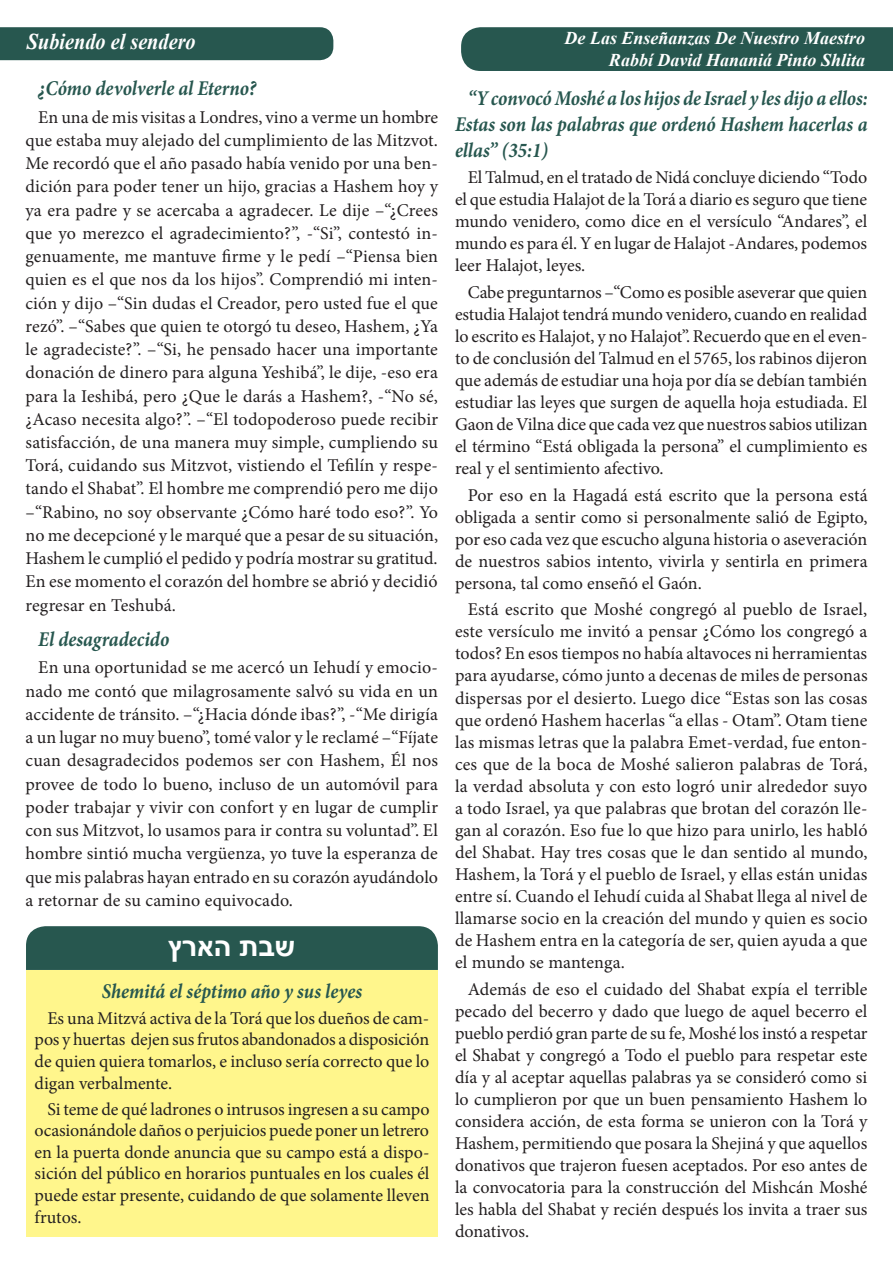
<style>
.page{position:relative;width:893px;height:1263px;background:#fff}
.page>*{position:absolute;margin:0;border:0;box-sizing:border-box;transform-origin:0 0}
.t1{font:700 28.5px "Arial";color:#fff}
.t2{font:italic 700 22.5px "Times New Roman";color:#fff;scale:.9 1}
.t3{font:italic 700 21px/25.7px "Minion Pro";color:#27574f;text-align:justify;scale:.9 1}
.t4{font:18px/22px "Minion Pro";color:#231f20;text-align:justify}
.t5{font:italic 700 18px/21.6px "Times New Roman";color:#fff;text-align:right}
</style>
<div class="page">
<div style="left:0;top:27px;width:333px;height:33px;background:#27574f"></div>
<div style="left:461px;top:27px;width:432px;height:44px;background:#27574f"></div>
<div style="left:26px;top:926px;width:412px;height:44px;background:#27574f"></div>
<div style="left:26px;top:970px;width:412px;height:266px;background:#fff68c"></div>
<p class="t2" style="left:27px;top:26px;width:189px">Subiendo el sendero</p>
<p class="t3" style="left:38px;top:75px;width:244px">¿Cómo devolverle al Eterno?</p>
<p class="t4" style="left:26px;top:105px;width:414px;line-height:23.2px;text-indent:13px">En una de mis visitas a Londres, vino a verme un hombre que estaba muy alejado del cumplimiento de las Mitzvot.<br>Me recordó que el año pasado había venido por una ben&shy;dición para poder tener un hijo, gracias a Hashem hoy y ya era padre y se acercaba a agradecer. Le dije –“¿Crees que yo merezco el agradecimiento?”, -“Si”, contestó in&shy;genuamente, me mantuve firme y le pedí –“Piensa bien quien es el que nos da los hijos”. Comprendió mi inten&shy;ción y dijo –“Sin dudas el Creador, pero usted fue el que rezó”. –“Sabes que quien te otorgó tu deseo, Hashem, ¿Ya le agradeciste?”. –“Si, he pensado hacer una importante donación de dinero para alguna Yeshibá”, le dije, -eso era para la Ieshibá, pero ¿Que le darás a Hashem?, -“No sé, ¿Acaso necesita algo?”. –“El todopoderoso puede recibir satisfacción, de una manera muy simple, cumpliendo su Torá, cuidando sus Mitzvot, vistiendo el Tefilín y respe&shy;tando el Shabat”. El hombre me comprendió pero me dijo –“Rabino, no soy observante ¿Cómo haré todo eso?”. Yo no me decepcioné y le marqué que a pesar de su situación, Hashem le cumplió el pedido y podría mostrar su gratitud.<br>En ese momento el corazón del hombre se abrió y decidió regresar en Teshubá.</p>
<p class="t3" style="left:38px;top:626px;width:147px">El desagradecido</p>
<p class="t4" style="left:26px;top:656px;width:414px;line-height:23.2px;text-indent:13px">En una oportunidad se me acercó un Iehudí y emocio&shy;nado me contó que milagrosamente salvó su vida en un accidente de tránsito. –“¿Hacia dónde ibas?”, -“Me dirigía a un lugar no muy bueno”, tomé valor y le reclamé –“Fíjate cuan desagradecidos podemos ser con Hashem, Él nos provee de todo lo bueno, incluso de un automóvil para poder trabajar y vivir con confort y en lugar de cumplir con sus Mitzvot, lo usamos para ir contra su voluntad”. El hombre sintió mucha vergüenza, yo tuve la esperanza de que mis palabras hayan entrado en su corazón ayudándolo a retornar de su camino equivocado.</p>
<h1 class="t1" style="left:168px;top:927px;width:129px">הארץ ת שב</h1>
<p class="t3" style="left:102px;top:978px;width:291px">Shemitá el séptimo año y sus leyes</p>
<p class="t4" style="left:35px;top:1007px;width:396px;line-height:21.6px;text-indent:13px">Es una Mitzvá activa de la Torá que los dueños de cam&shy;pos y huertas dejen sus frutos abandonados a disposición de quien quiera tomarlos, e incluso sería correcto que lo digan verbalmente.</p>
<p class="t4" style="left:35px;top:1098px;width:396px;line-height:21.6px;text-indent:13px">Si teme de qué ladrones o intrusos ingresen a su campo ocasionándole daños o perjuicios puede poner un letrero en la puerta donde anuncia que su campo está a dispo&shy;sición del público en horarios puntuales en los cuales él puede estar presente, cuidando de que solamente lleven frutos.</p>
<p class="t5" style="left:564px;top:27px;width:302px">De Las Enseñanzas De Nuestro Maestro<br>Rabbí David Hananiá Pinto Shlita</p>
<p class="t3" style="left:455px;top:85px;width:460px;text-indent:13px">“Y convocó Moshé a los hijos de Israel y les dijo a ellos:<br>Estas son las palabras que ordenó Hashem hacerlas a ellas” (35:1)</p>
<p class="t4" style="left:455px;top:166px;width:414px;text-indent:13px">El Talmud, en el tratado de Nidá concluye diciendo “Todo el que estudia Halajot de la Torá a diario es seguro que tiene mundo venidero, como dice en el versículo “Andares”, el mundo es para él. Y en lugar de Halajot -Andares, podemos leer Halajot, leyes.</p>
<p class="t4" style="left:455px;top:281px;width:414px;text-indent:13px">Cabe preguntarnos –“Como es posible aseverar que quien estudia Halajot tendrá mundo venidero, cuando en realidad lo escrito es Halajot, y no Halajot”. Recuerdo que en el even&shy;to de conclusión del Talmud en el 5765, los rabinos dijeron que además de estudiar una hoja por día se debían también estudiar las leyes que surgen de aquella hoja estudiada. El Gaon de Vilna dice que cada vez que nuestros sabios utilizan el término “Está obligada la persona” el cumplimiento es real y el sentimiento afectivo.</p>
<p class="t4" style="left:455px;top:484px;width:414px;text-indent:13px">Por eso en la Hagadá está escrito que la persona está obligada a sentir como si personalmente salió de Egipto, por eso cada vez que escucho alguna historia o aseveración de nuestros sabios intento, vivirla y sentirla en primera persona, tal como enseñó el Gaón.</p>
<p class="t4" style="left:455px;top:598px;width:414px;text-indent:13px">Está escrito que Moshé congregó al pueblo de Israel, este versículo me invitó a pensar ¿Cómo los congregó a todos? En esos tiempos no había altavoces ni herramientas para ayudarse, cómo junto a decenas de miles de personas dispersas por el desierto. Luego dice “Estas son las cosas que ordenó Hashem hacerlas “a ellas - Otam”. Otam tiene las mismas letras que la palabra Emet-verdad, fue enton&shy;ces que de la boca de Moshé salieron palabras de Torá, la verdad absoluta y con esto logró unir alrededor suyo a todo Israel, ya que palabras que brotan del corazón lle&shy;gan al corazón. Eso fue lo que hizo para unirlo, les habló del Shabat. Hay tres cosas que le dan sentido al mundo, Hashem, la Torá y el pueblo de Israel, y ellas están unidas entre sí. Cuando el Iehudí cuida al Shabat llega al nivel de llamarse socio en la creación del mundo y quien es socio de Hashem entra en la categoría de ser, quien ayuda a que el mundo se mantenga.</p>
<p class="t4" style="left:455px;top:978px;width:414px;text-indent:13px">Además de eso el cuidado del Shabat expía el terrible pecado del becerro y dado que luego de aquel becerro el pueblo perdió gran parte de su fe, Moshé los instó a respetar el Shabat y congregó a Todo el pueblo para respetar este día y al aceptar aquellas palabras ya se consideró como si lo cumplieron por que un buen pensamiento Hashem lo considera acción, de esta forma se unieron con la Torá y Hashem, permitiendo que posara la Shejiná y que aquellos donativos que trajeron fuesen aceptados. Por eso antes de la convocatoria para la construcción del Mishcán Moshé les habla del Shabat y recién después los invita a traer sus donativos.</p>
</div>
